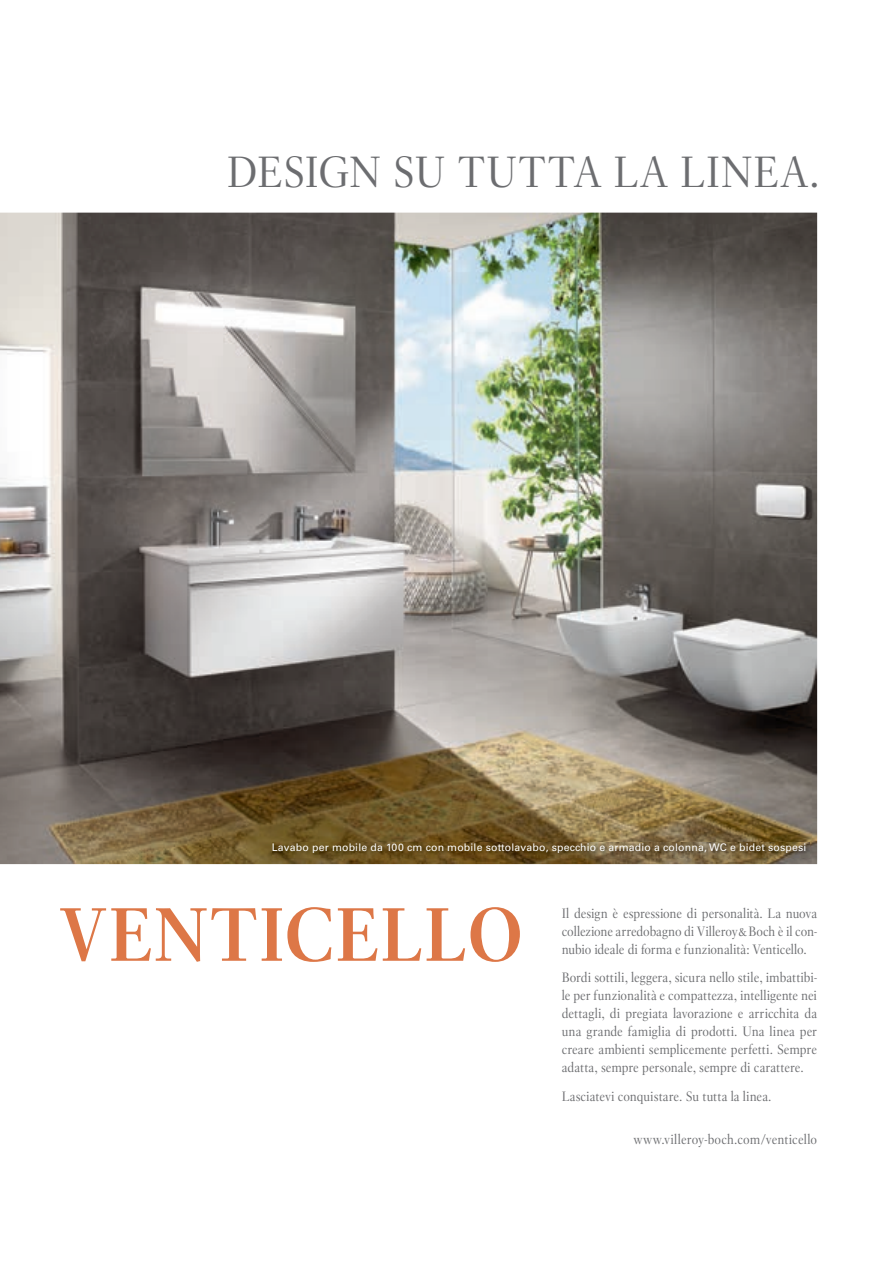
<style>
.page{position:relative;width:881px;height:1263px;background:#fff}
.page>*{position:absolute;margin:0;border:0;box-sizing:border-box;transform-origin:0 0}
.t1{font:700 75px "Villeroy Boch";letter-spacing:.01em;color:#dd7747}
.t2{font:43.5px "Villeroy Boch";letter-spacing:.01em;color:#6c6d70}
.t3{font:13.5px/18px "Villeroy Boch";color:#6c6d70;text-align:justify}
.t4{font:10.5px "Univers LT";letter-spacing:.015em;color:#fff}
</style>
<div class="page">
<img style="left:0;top:213px;width:816px;height:651px">
<img style="left:272px;top:843px;width:537px;height:14px">
<h2 class="t2" style="left:227px;top:144px;width:594px">DESIGN SU TUTTA LA LINEA.</h2>
<p class="t4" style="left:272px;top:841px;width:536px">Lavabo per mobile da 100 cm con mobile sottolavabo, specchio e armadio a colonna, WC e bidet sospesi</p>
<h1 class="t1" style="left:60px;top:887px;width:465px">VENTICELLO</h1>
<p class="t3" style="left:561px;top:904px;width:257px">Il design è espressione di personalità. La nuova collezione arredobagno di Villeroy&amp;Boch è il con&shy;nubio ideale di forma e funzionalità: Venticello.</p>
<p class="t3" style="left:561px;top:968px;width:257px">Bordi sottili, leggera, sicura nello stile, imbattibi&shy;le per funzionalità e compattezza, intelligente nei dettagli, di pregiata lavorazione e arricchita da una grande famiglia di prodotti. Una linea per creare ambienti semplicemente perfetti. Sempre adatta, sempre personale, sempre di carattere.</p>
<p class="t3" style="left:561px;top:1087px;width:211px">Lasciatevi conquistare. Su tutta la linea.</p>
<p class="t3" style="left:633px;top:1130px;width:185px">www.villeroy-boch.com/venticello</p>
</div>
